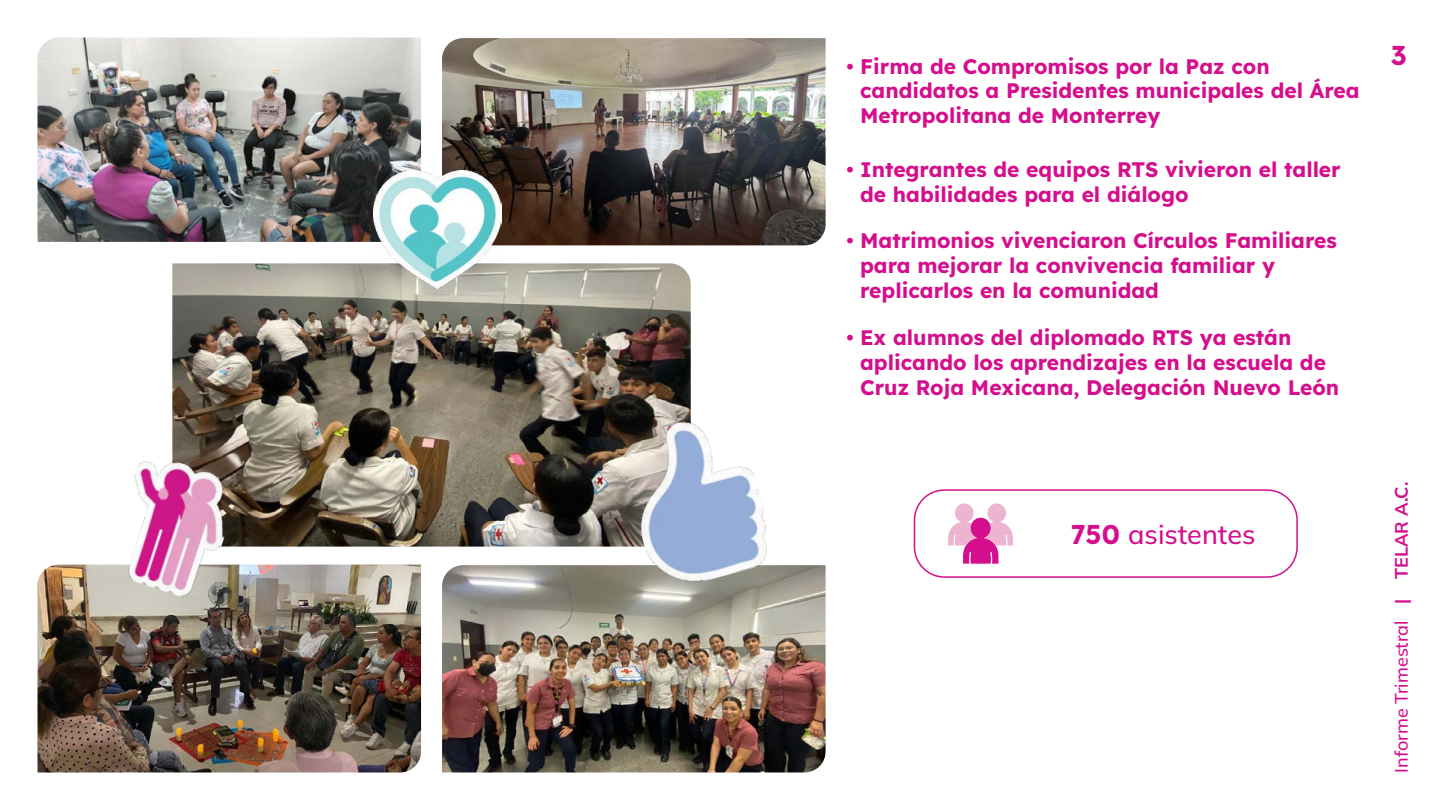
<style>
.page{position:relative;width:1440px;height:810px;background:#fff}
.page>*{position:absolute;margin:0;border:0;box-sizing:border-box;transform-origin:0 0}
.t1{font:500 27px "Mulish";color:#d40e8c}
.t2{font:700 27px "Lexend";color:#d40e8c}
.t3{font:700 21px/25.2px "Lexend";color:#d40e8c}
.t4{font:500 18px "Mulish";color:#d40e8c}
.s1{font-family:"Lexend";font-weight:700}
.s2{font-weight:700}
</style>
<div class="page">
<div style="left:914px;top:489px;width:384px;height:89px;border:2px solid #d40e8c;border-radius:30px"></div>
<svg style="left:948px;top:503px;width:65px;height:61px"></svg>
<img style="left:38px;top:38px;width:383px;height:204px">
<img style="left:38px;top:565px;width:383px;height:207px">
<img style="left:172px;top:263px;width:519px;height:284px">
<img style="left:442px;top:38px;width:384px;height:207px">
<img style="left:442px;top:565px;width:384px;height:207px">
<img style="left:103px;top:450px;width:139px;height:154px">
<img style="left:373px;top:170px;width:128px;height:118px">
<img style="left:616px;top:407px;width:163px;height:187px">
<p class="t3" style="left:860px;top:54px;width:501px;line-height:23.2px;text-indent:-14px">• Firma de Compromisos por la Paz con candidatos a Presidentes municipales del Área</p>
<p class="t3" style="left:860px;top:101px;width:302px">Metropolitana de Monterrey</p>
<p class="t3" style="left:860px;top:155px;width:482px;text-indent:-14px">• Integrantes de equipos RTS vivieron el taller de habilidades para el diálogo</p>
<p class="t3" style="left:860px;top:226px;width:478px;text-indent:-14px">• Matrimonios vivenciaron Círculos Familiares para mejorar la convivencia familiar y replicarlos en la comunidad</p>
<p class="t3" style="left:860px;top:323px;width:481px;text-indent:-14px">• Ex alumnos del diplomado RTS ya están aplicando los aprendizajes en la escuela de<br>Cruz Roja Mexicana, Delegación Nuevo León</p>
<p class="t1" style="left:1071px;top:516px;width:186px"><span class="s1">750</span> asistentes</p>
<p class="t2" style="left:1391px;top:33px;width:17px">3</p>
<p class="t4" style="left:1389px;top:772px;width:292px;rotate:-90deg">Informe Trimestral <span class="s2">| TELAR A.C.</span></p>
</div>
